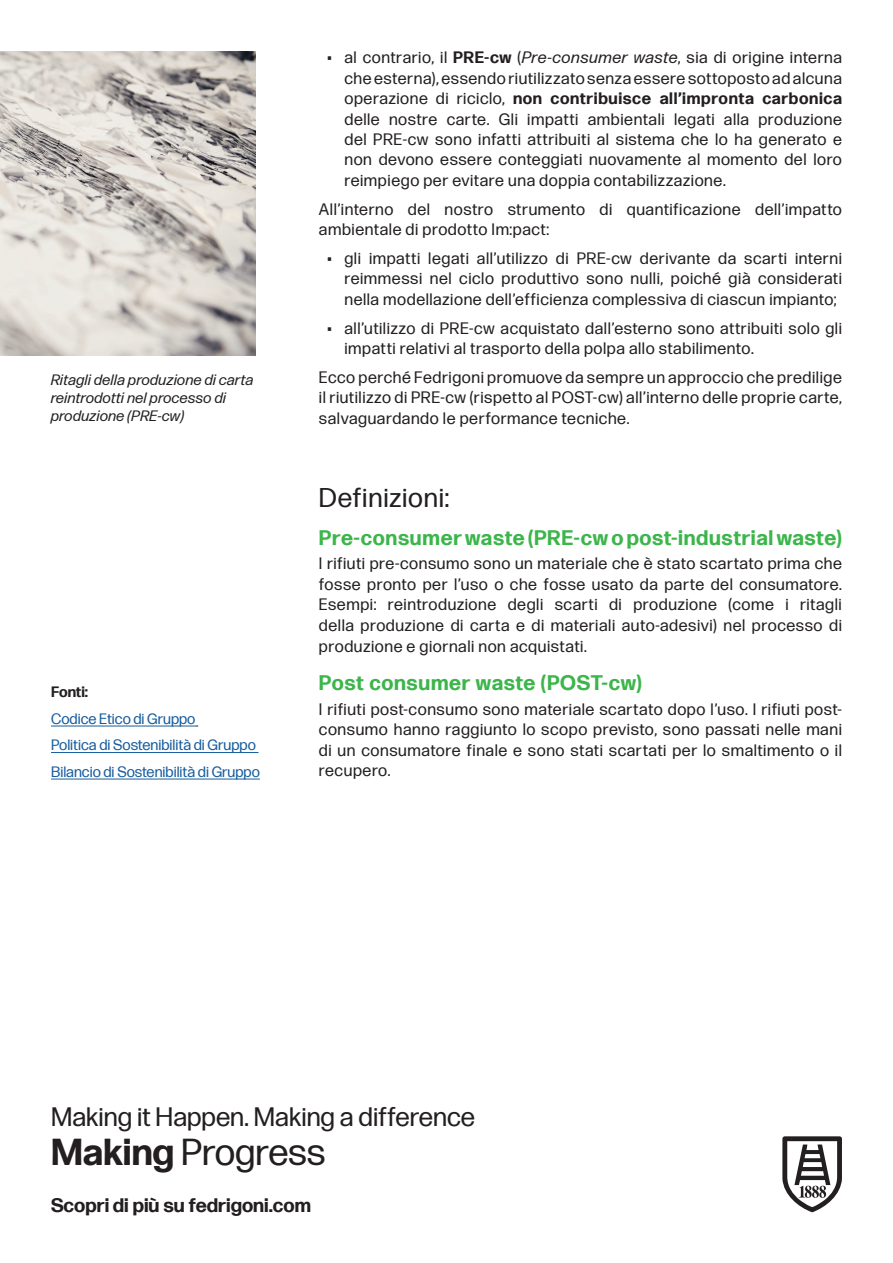
<style>
.page{position:relative;width:893px;height:1263px;background:#fff}
.page>*{position:absolute;margin:0;border:0;box-sizing:border-box;transform-origin:0 0}
.t1{font:37.35px "Forma DJR Text Fedrigoni";letter-spacing:-.01em;color:#231f20}
.t2{font:27px "Forma DJR Text Fedrigoni";letter-spacing:.03em;color:#231f20}
.t3{font:26.55px "Forma DJR Text Fedrigoni";color:#231f20}
.t4{font:700 21px "Forma DJR Text Fedrigoni";letter-spacing:.03em;color:#3cb54b}
.t5{font:700 19.5px "Forma DJR Text Fedrigoni";color:#231f20}
.t6{font:16.5px/20.4px "Forma DJR Text Fedrigoni";letter-spacing:.035em;color:#231f20;text-align:justify}
.t7{font:15px/26.5px "Forma DJR Text Fedrigoni";color:#175d9e}
.t8{font:italic 15px/18px "Forma DJR Micro Fedrigoni";color:#231f20}
.t9{font:700 15px "Forma DJR Text Fedrigoni";color:#231f20}
.s1{font-weight:700}
.s2{font-style:italic}
</style>
<div class="page">
<img style="left:0;top:51px;width:255px;height:305px">
<hr style="left:51px;top:726px;width:144px;height:1px;background:#175d9e">
<hr style="left:51px;top:752px;width:208px;height:1px;background:#175d9e">
<hr style="left:51px;top:779px;width:209px;height:1px;background:#175d9e">
<svg style="left:782px;top:1136px;width:60px;height:76px"></svg>
<p class="t8" style="left:51px;top:371px;width:204px">Ritagli della produzione di carta reintrodotti nel processo di produzione (PRE-cw)</p>
<p class="t9" style="left:51px;top:682px;width:39px">Fonti:</p>
<p class="t7" style="left:51px;top:705px;width:210px">Codice Etico di Gruppo<br>Politica di Sostenibilità di Gruppo<br>Bilancio di Sostenibilità di Gruppo</p>
<p class="t6" style="left:344px;top:47px;width:499px;text-indent:-17px">• al contrario, il <span class="s1">PRE-cw</span> (<span class="s2">Pre-consumer waste</span>, sia di origine interna che esterna), essendo riutilizzato senza essere sottoposto ad alcuna operazione di riciclo, <span class="s1">non contribuisce all’impronta carbonica </span>delle nostre carte. Gli impatti ambientali legati alla produzione del PRE-cw sono infatti attribuiti al sistema che lo ha generato e non devono essere conteggiati nuovamente al momento del loro reimpiego per evitare una doppia contabilizzazione.</p>
<p class="t6" style="left:319px;top:199px;width:525px">All’interno del nostro strumento di quantificazione dell’impatto ambientale di prodotto Im:pact:</p>
<p class="t6" style="left:344px;top:248px;width:499px;text-indent:-17px">• gli impatti legati all’utilizzo di PRE-cw derivante da scarti interni reimmessi nel ciclo produttivo sono nulli, poiché già considerati nella modellazione dell’efficienza complessiva di ciascun impianto;</p>
<p class="t6" style="left:344px;top:318px;width:499px;text-indent:-17px">• all’utilizzo di PRE-cw acquistato dall’esterno sono attribuiti solo gli impatti relativi al trasporto della polpa allo stabilimento.</p>
<p class="t6" style="left:319px;top:367px;width:524px">Ecco perché Fedrigoni promuove da sempre un approccio che predilige il riutilizzo di PRE-cw (rispetto al POST-cw) all’interno delle proprie carte, salvaguardando le performance tecniche.</p>
<h2 class="t2" style="left:319px;top:481px;width:132px">Definizioni:</h2>
<p class="t4" style="left:319px;top:524px;width:525px">Pre-consumer waste (PRE-cw o post-industrial waste)</p>
<p class="t6" style="left:319px;top:553px;width:525px">I rifiuti pre-consumo sono un materiale che è stato scartato prima che fosse pronto per l’uso o che fosse usato da parte del consumatore.<br>Esempi: reintroduzione degli scarti di produzione (come i ritagli della produzione di carta e di materiali auto-adesivi) nel processo di produzione e giornali non acquistati.</p>
<p class="t4" style="left:319px;top:669px;width:324px">Post consumer waste (POST-cw)</p>
<p class="t6" style="left:319px;top:699px;width:525px">I rifiuti post-consumo sono materiale scartato dopo l’uso. I rifiuti post&shy;consumo hanno raggiunto lo scopo previsto, sono passati nelle mani di un consumatore finale e sono stati scartati per lo smaltimento o il recupero.</p>
<h3 class="t3" style="left:51px;top:1100px;width:426px">Making it Happen. Making a difference</h3>
<h1 class="t1" style="left:51px;top:1128px;width:276px"><span class="s1">Making</span> Progress</h1>
<p class="t5" style="left:51px;top:1192px;width:261px">Scopri di più su fedrigoni.com</p>
</div>
